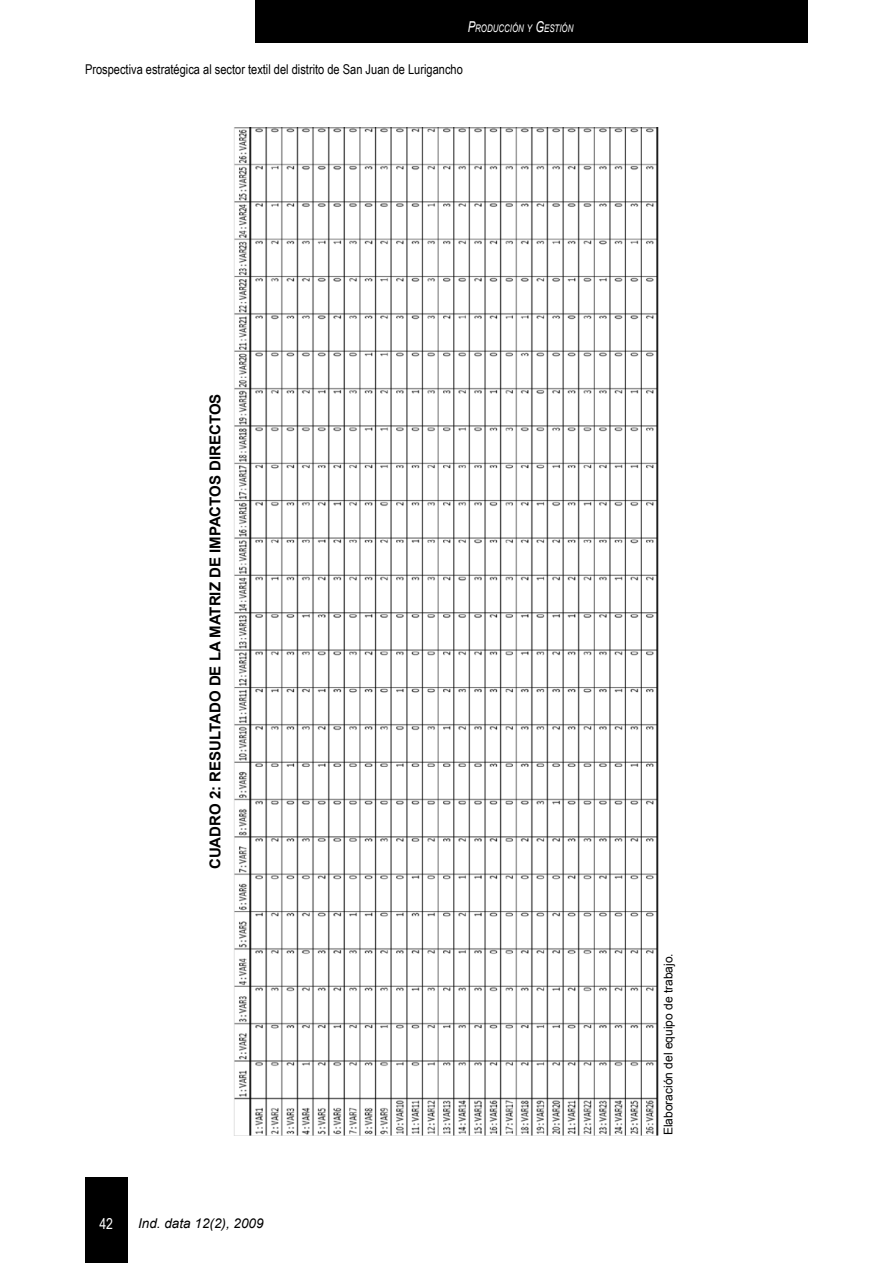
<style>
.page{position:relative;width:893px;height:1263px;background:#fff}
.page>*{position:absolute;margin:0;border:0;box-sizing:border-box;transform-origin:0 0}
.t1{font:700 15px "Arial";color:#000}
.t2{font:15px "Arial Narrow";color:#fff}
.t3{font:13.5px "Arial Narrow";color:#000}
.t4{font:italic 13.5px "Arial";color:#000}
.t5{font:12px "Arial";color:#000}
.t6{font:italic 10.5px "Arial";color:#fff;scale:.75 1}
.s1{font-size:15px}
</style>
<div class="page">
<div style="left:85px;top:1178px;width:43px;height:85px;background:#000"></div>
<div style="left:255px;top:0;width:553px;height:43px;background:#000"></div>
<img style="left:234px;top:128px;width:425px;height:1007px">
<p class="t6" style="left:468px;top:22px;width:142px"><span class="s1">P</span>RODUCCIÓN Y <span class="s1">G</span>ESTIÓN</p>
<p class="t3" style="left:85px;top:59px;width:379px">Prospectiva estratégica al sector textil del distrito de San Juan de Lurigancho</p>
<p class="t1" style="left:205px;top:869px;width:477px;rotate:-90deg">Cuadro 2: RESULTADO DE LA MATRIZ DE IMPACTOS DIRECTOS</p>
<p class="t2" style="left:99px;top:1213px;width:15px">42</p>
<p class="t4" style="left:138px;top:1215px;width:127px">Ind. data 12(2), 2009</p>
<p class="t5" style="left:660px;top:1135px;width:184px;rotate:-90deg">Elaboración del equipo de trabajo.</p>
</div>
